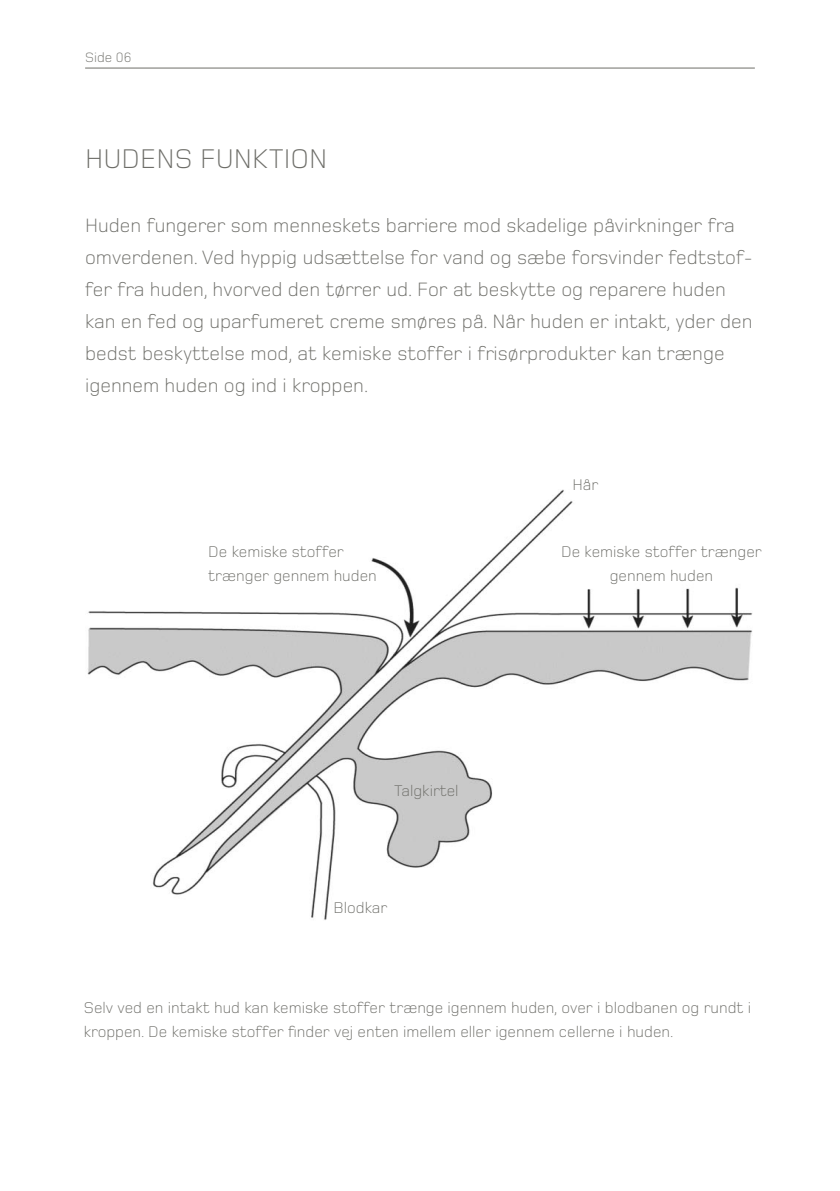
<style>
.page{position:relative;width:840px;height:1191px;background:#fff}
.page>*{position:absolute;margin:0;border:0;box-sizing:border-box;transform-origin:0 0}
.t1{font:300 28px "Foundry Monoline";color:#6e6e69}
.t2{font:300 20px/32px "Foundry Monoline";color:#6e6e69}
.t3{font:300 16px/24px "Foundry Monoline";color:#6e6e69}
.t4{font:300 14px "Foundry Monoline";color:#6e6e69}
</style>
<div class="page">
<hr style="left:85px;top:68px;width:669px;height:1px;background:#6e6e69">
<img style="left:87px;top:489px;width:666px;height:431px">
<p class="t4" style="left:85px;top:50px;width:48px">Side 06</p>
<h1 class="t1" style="left:85px;top:144px;width:132px">Hudens fun</h1>
<h1 class="t1" style="left:252px;top:144px;width:71px">ktion</h1>
<p class="t2" style="left:85px;top:210px;width:669px">Huden fungerer som menneskets barriere mod skadelige påvirkninger fra omverdenen. Ved hyppig udsættelse for vand og sæbe forsvinder fedtstof&shy;fer fra huden, hvorved den tørrer ud. For at beskytte og reparere huden kan en fed og uparfumeret creme smøres på. Når huden er intakt, yder den bedst beskyttelse mod, at kemiske stoffer i frisørprodukter kan trænge igennem huden og ind i kroppen.</p>
<p class="t3" style="left:208px;top:540px;width:170px">De kemiske stoffer trænger gennem huden</p>
<p class="t3" style="left:394px;top:779px;width:66px">Talgkirtel</p>
<p class="t3" style="left:333px;top:896px;width:55px">Blodkar</p>
<p class="t3" style="left:572px;top:473px;width:27px">Hår</p>
<p class="t3" style="left:561px;top:540px;width:202px;text-align:center">De kemiske stoffer trænger gennem huden</p>
<p class="t3" style="left:84px;top:996px;width:668px">Selv ved en intakt hud kan kemiske stoffer trænge igennem huden, over i blodbanen og rundt i kroppen. De kemiske stoffer finder vej enten imellem eller igennem cellerne i huden.</p>
</div>
